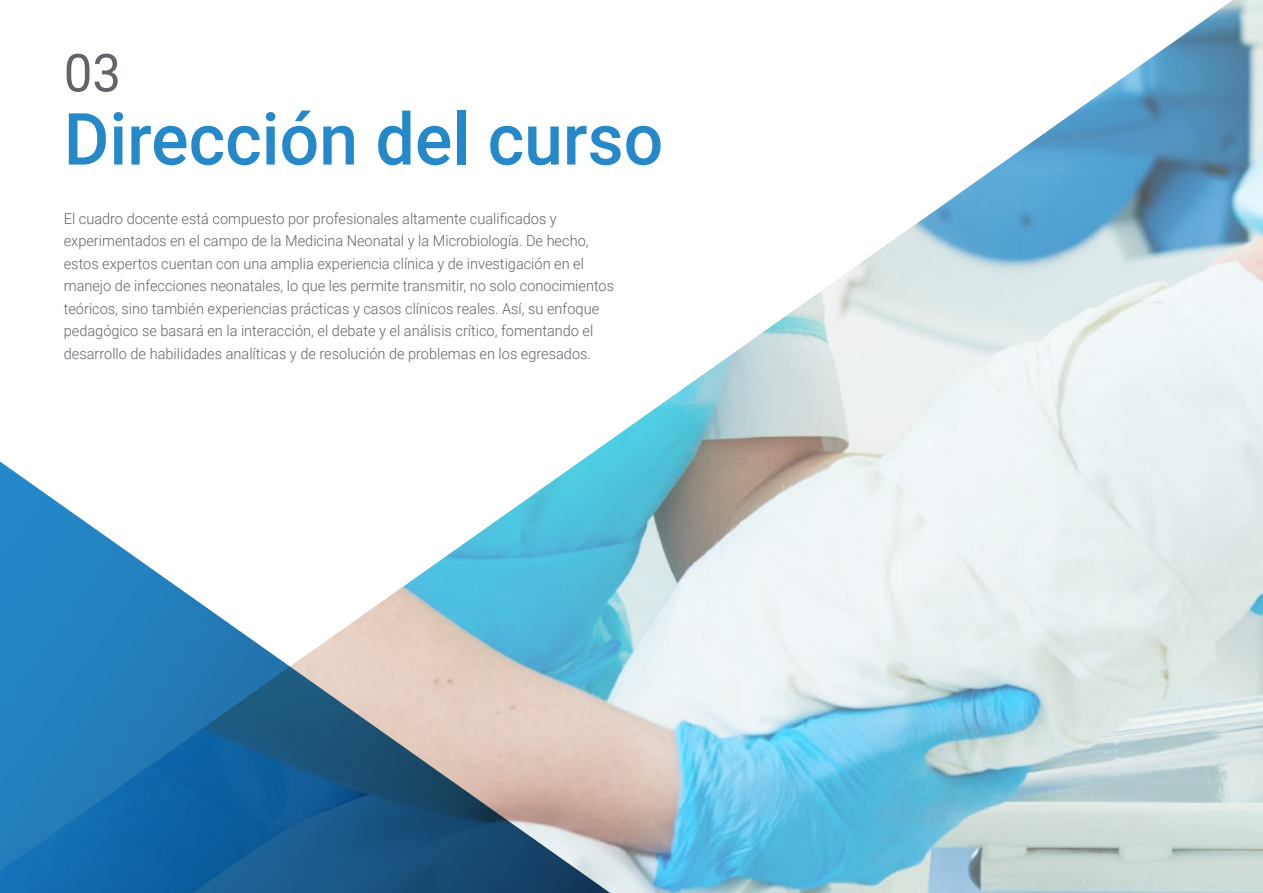
<style>
.page{position:relative;width:1263px;height:893px;background:#fff}
.page>*{position:absolute;margin:0;border:0;box-sizing:border-box;transform-origin:0 0}
.t1{font:500 72px "Roboto";color:#2488c9}
.t2{font:52.5px "Roboto";color:#61646a}
.t3{font:300 15px/22.5px "Roboto";color:#61646a}
</style>
<div class="page">
<img style="left:602px;top:0;width:661px;height:893px">
<svg style="left:0;top:446px;width:640px;height:447px"></svg>
<h2 class="t2" style="left:64px;top:36px;width:59px">03</h2>
<h1 class="t1" style="left:64px;top:89px;width:601px">Dirección del curso</h1>
<p class="t3" style="left:64px;top:207px;width:552px">El cuadro docente está compuesto por profesionales altamente cualificados y experimentados en el campo de la Medicina Neonatal y la Microbiología. De hecho, estos expertos cuentan con una amplia experiencia clínica y de investigación en el manejo de infecciones neonatales, lo que les permite transmitir, no solo conocimientos teóricos, sino también experiencias prácticas y casos clínicos reales. Así, su enfoque pedagógico se basará en la interacción, el debate y el análisis crítico, fomentando el desarrollo de habilidades analíticas y de resolución de problemas en los egresados.</p>
</div>
